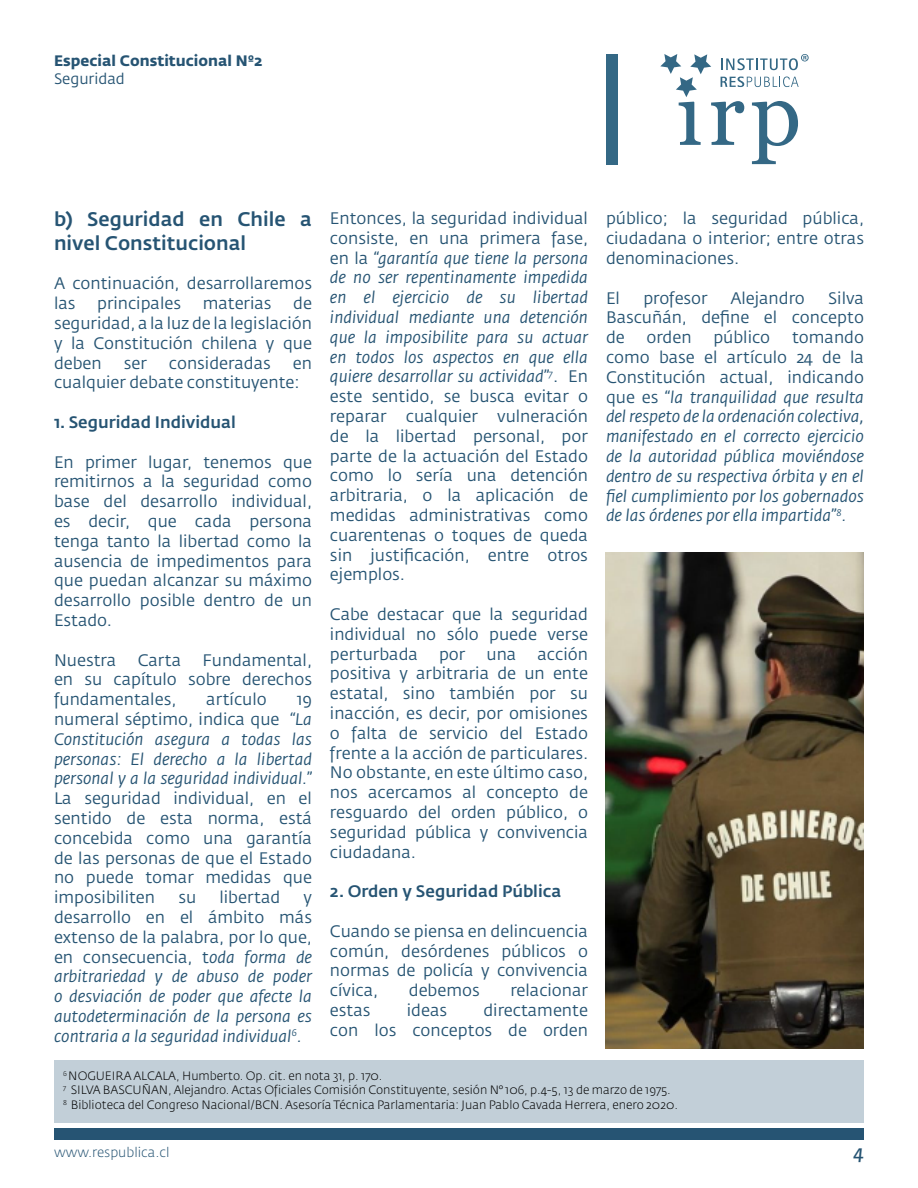
<style>
.page{position:relative;width:918px;height:1188px;background:#fff}
.page>*{position:absolute;margin:0;border:0;box-sizing:border-box;transform-origin:0 0}
.t1{font:500 19.5px/23.4px "Fedra Sans Std";color:#265473}
.t2{font:italic 19.5px "Fedra Sans Std";color:#265473}
.t3{font:16.5px/19.8px "Fedra Sans Std";color:#265473;text-align:justify}
.t4{font:italic 16.5px/19.8px "Fedra Sans Std";color:#265473;text-align:justify}
.t5{font:500 16.5px "Fedra Sans Std";color:#265473}
.t6{font:700 15px "Fedra Sans Std";color:#265473}
.t7{font:15px "Fedra Sans Std";color:#265473}
.t8{font:300 13.5px "Fedra Sans Std";color:#265473}
.t9{font:300 12px/14.4px "Fedra Sans Std";color:#000}
.s1{font-style:italic}
.s2{font-style:normal}
</style>
<div class="page">
<div style="left:54px;top:1128px;width:810px;height:12px;background:#265473"></div>
<svg style="left:660px;top:54px;width:149px;height:110px"></svg>
<div style="left:606px;top:54px;width:11px;height:111px;background:#346885"></div>
<div style="left:54px;top:1060px;width:810px;height:63px;background:#c2cfd8"></div>
<img style="left:606px;top:553px;width:258px;height:495px">
<p class="t6" style="left:54px;top:51px;width:210px">Especial Constitucional Nº2</p>
<p class="t7" style="left:54px;top:69px;width:72px">Seguridad</p>
<p class="t1" style="left:54px;top:208px;width:259px">b) Seguridad en Chile a nivel Constitucional</p>
<p class="t3" style="left:54px;top:274px;width:260px">A continuación, desarrollaremos las</p>
<p class="t3" style="left:330px;top:208px;width:260px">Entonces, la seguridad individual consiste, en una primera fase, en la <span class="s1">“garantía que tiene la persona de no ser repentinamente impedida en el ejercicio de su libertad individual mediante una detención que la imposibilite para su actuar en todos los aspectos en que ella quiere desarrollar su actividad”</span><sup>7</sup>. En este sentido, se busca evitar o reparar cualquier vulneración de la libertad personal, por parte de la actuación del Estado como lo sería una detención arbitraria, o la aplicación de medidas administrativas como cuarentenas o toques de queda sin justificación, entre otros ejemplos.</p>
<p class="t3" style="left:330px;top:604px;width:259px">Cabe destacar que la seguridad individual no sólo puede verse perturbada</p>
<p class="t3" style="left:606px;top:209px;width:260px">público; la seguridad pública, ciudadana o interior; entre otras denominaciones.</p>
<p class="t3" style="left:606px;top:288px;width:15px">El</p>
<p class="t3" style="left:643px;top:288px;width:66px">profesor</p>
<p class="t3" style="left:730px;top:288px;width:76px">Alejandro</p>
<p class="t3" style="left:606px;top:288px;width:259px;text-indent:222px">Silva Bascuñán, define el concepto de</p>
<p class="t3" style="left:97px;top:294px;width:85px">principales</p>
<p class="t3" style="left:203px;top:294px;width:70px">materias</p>
<p class="t3" style="left:54px;top:294px;width:260px;text-indent:239px">de seguridad, a la luz de la legislación y la Constitución chilena y que deben</p>
<p class="t3" style="left:647px;top:328px;width:46px">orden</p>
<p class="t3" style="left:713px;top:328px;width:58px">público</p>
<p class="t4" style="left:606px;top:328px;width:260px;text-indent:186px"><span class="s2">tomando como base el artículo 24 de la Constitución actual, indicando que es</span> “la tranquilidad que resulta del respeto de la ordenación colectiva, manifestado en el correcto ejercicio de la autoridad pública moviéndose dentro de su respectiva órbita y en el fiel cumplimiento por los gobernados de las órdenes por ella impartida”<sup>8</sup>.</p>
<p class="t3" style="left:124px;top:353px;width:25px">ser</p>
<p class="t3" style="left:169px;top:353px;width:103px">consideradas</p>
<p class="t3" style="left:54px;top:353px;width:260px;text-indent:239px">en cualquier debate constituyente:</p>
<p class="t5" style="left:54px;top:412px;width:184px">1. Seguridad Individual</p>
<p class="t3" style="left:54px;top:452px;width:260px">En primer lugar, tenemos que remitirnos a la seguridad como base del desarrollo individual, es decir, que cada persona tenga tanto la libertad como la ausencia de impedimentos para que puedan alcanzar su máximo desarrollo posible dentro de un Estado.</p>
<p class="t3" style="left:54px;top:650px;width:64px">Nuestra</p>
<p class="t3" style="left:138px;top:650px;width:45px">Carta</p>
<p class="t3" style="left:330px;top:644px;width:260px;text-indent:208px">acción positiva y arbitraria de un ente estatal, sino también por su inacción, es decir, por omisiones o falta de servicio del Estado frente a la acción de particulares.<br>No obstante, en este último caso, nos acercamos al concepto de resguardo del orden público, o seguridad pública y convivencia ciudadana.</p>
<p class="t5" style="left:330px;top:881px;width:233px">2. Orden y Seguridad Pública</p>
<p class="t3" style="left:330px;top:921px;width:260px">Cuando se piensa en delincuencia común, desórdenes públicos o normas de policía y convivencia cívica,</p>
<p class="t3" style="left:439px;top:644px;width:28px">por</p>
<p class="t3" style="left:487px;top:644px;width:31px">una</p>
<p class="t3" style="left:54px;top:650px;width:260px;text-indent:149px">Fundamental, en su capítulo sobre derechos fundamentales,</p>
<p class="t3" style="left:206px;top:690px;width:62px">artículo</p>
<p class="t4" style="left:54px;top:690px;width:260px;text-indent:243px"><span class="s2">19 numeral séptimo, indica que</span> “La Constitución asegura a todas las personas: El derecho a la libertad personal y a la seguridad individual.”</p>
<p class="t3" style="left:54px;top:789px;width:260px">La seguridad individual, en el sentido de esta norma, está concebida como una garantía de las personas de que el Estado no puede tomar medidas que imposibiliten</p>
<p class="t3" style="left:178px;top:888px;width:19px">su</p>
<p class="t3" style="left:219px;top:888px;width:62px">libertad</p>
<p class="t4" style="left:54px;top:888px;width:260px;text-indent:249px"><span class="s2">y desarrollo en el ámbito más extenso de la palabra, por lo que, en consecuencia, t</span>oda forma de arbitrariedad y de abuso de poder o desviación de poder que afecte la autodeterminación de la persona es contraria a la seguridad individual<sup>6</sup>.</p>
<p class="t3" style="left:409px;top:981px;width:72px">debemos</p>
<p class="t3" style="left:510px;top:981px;width:79px">relacionar</p>
<p class="t3" style="left:330px;top:1000px;width:260px;text-align:right">directamente<br>con los conceptos de orden</p>
<p class="t9" style="left:63px;top:1068px;width:616px"><sup>6</sup> NOGUEIRA ALCALA, Humberto. Op. cit. en nota 31, p. 170.<br><sup>7</sup> SILVA BASCUÑAN, Alejandro. Actas Oficiales Comisión Constituyente, sesión N° 106, p.4-5, 13 de marzo de 1975.<br><sup>8</sup> Biblioteca del Congreso Nacional/BCN. Asesoría Técnica Parlamentaria: Juan Pablo Cavada Herrera, enero 2020.</p>
<p class="t3" style="left:330px;top:1000px;width:42px">estas</p>
<p class="t3" style="left:407px;top:1000px;width:42px">ideas</p>
<p class="t8" style="left:54px;top:1144px;width:117px">www.respublica.cl</p>
<p class="t2" style="left:853px;top:1140px;width:12px">4</p>
</div>
